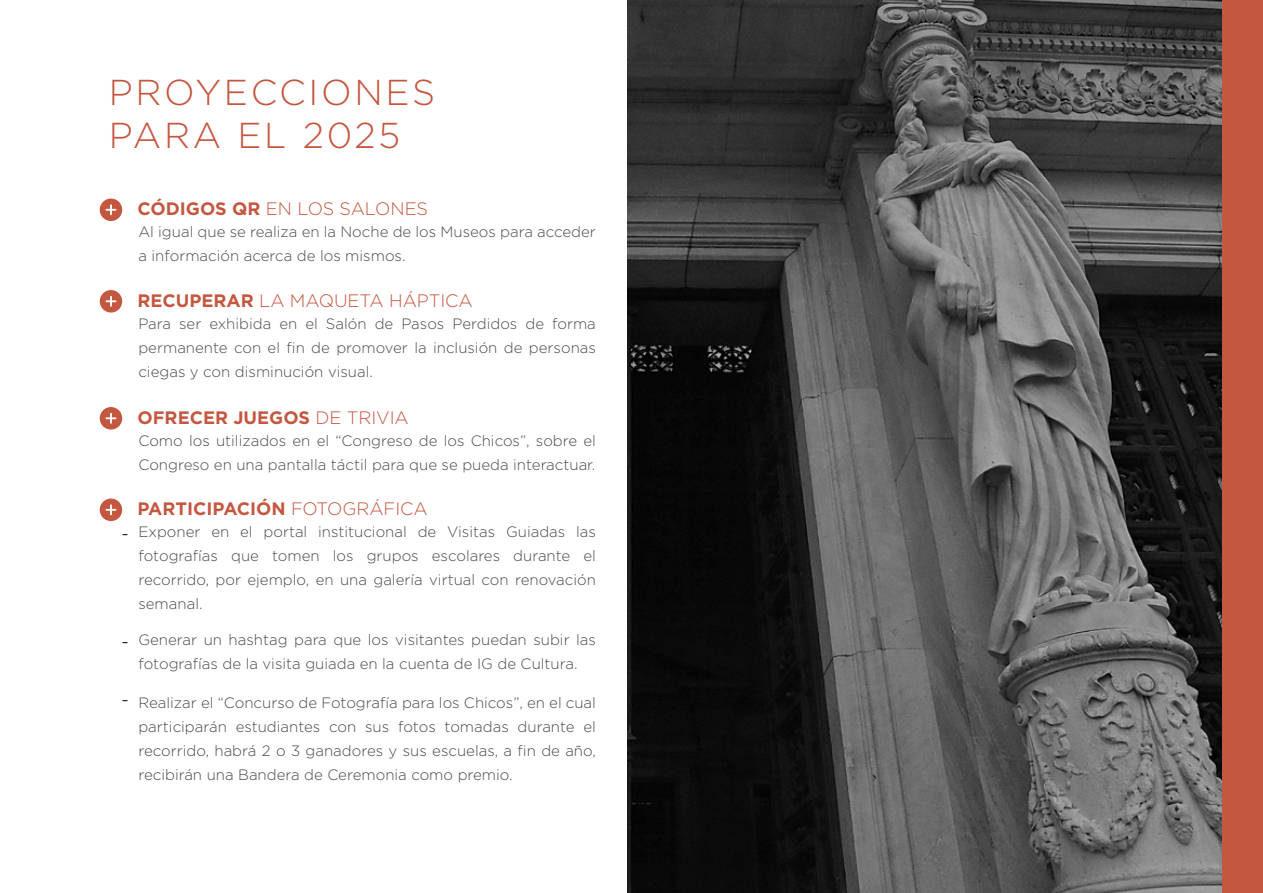
<style>
.page{position:relative;width:1263px;height:893px;background:#fff}
.page>*{position:absolute;margin:0;border:0;box-sizing:border-box;transform-origin:0 0}
.t1{font:300 36px/43.2px "Gotham";letter-spacing:.075em;color:#c45740}
.t2{font:300 18px "Gotham";letter-spacing:-.005em;color:#c45740}
.t3{font:700 18px "Gotham";color:#c45740}
.t4{font:300 18px "Gotham";color:#000}
.t5{font:300 15px/24px "Gotham";color:#4a4a49}
.s1{font-weight:700}
.s2{font-weight:300}
</style>
<div class="page">
<img style="left:627px;top:0;width:595px;height:893px">
<div style="left:1222px;top:0;width:41px;height:893px;background:#c45740"></div>
<svg style="left:100px;top:199px;width:22px;height:22px"></svg>
<svg style="left:100px;top:290px;width:22px;height:23px"></svg>
<svg style="left:100px;top:407px;width:22px;height:23px"></svg>
<svg style="left:100px;top:499px;width:22px;height:22px"></svg>
<h1 class="t1" style="left:109px;top:70px;width:328px">PROYECCIONES<br>PARA EL 2025</h1>
<p class="t2" style="left:138px;top:197px;width:292px"><span class="s1">CÓDIGOS QR</span> EN LOS SALONES</p>
<p class="t5" style="left:138px;top:220px;width:459px">Al igual que se realiza en la Noche de los Museos para acceder a información acerca de los mismos.</p>
<p class="t4" style="left:121px;top:522px;width:9px">-</p>
<p class="t4" style="left:121px;top:630px;width:9px">-</p>
<p class="t4" style="left:121px;top:688px;width:9px">-</p>
<p class="t2" style="left:138px;top:289px;width:337px"><span class="s1">RECUPERAR</span> LA MAQUETA HÁPTICA</p>
<p class="t5" style="left:138px;top:311px;width:459px;text-align:justify">Para ser exhibida en el Salón de Pasos Perdidos de forma permanente con el fin de promover la inclusión de personas ciegas y con disminución visual.</p>
<p class="t3" style="left:138px;top:405px;width:273px">OFRECER JUEGOS <span class="s2">DE TRIVIA</span></p>
<p class="t5" style="left:138px;top:428px;width:459px">Como los utilizados en el “Congreso de los Chicos”, sobre el<br>Congreso en una pantalla táctil para que se pueda interactuar.</p>
<p class="t3" style="left:138px;top:497px;width:292px">PARTICIPACIÓN <span class="s2">FOTOGRÁFICA</span></p>
<p class="t5" style="left:138px;top:520px;width:459px;text-align:justify">Exponer en el portal institucional de Visitas Guiadas las fotografías que tomen los grupos escolares durante el recorrido, por ejemplo, en una galería virtual con renovación semanal.</p>
<p class="t5" style="left:138px;top:628px;width:459px">Generar un hashtag para que los visitantes puedan subir las fotografías de la visita guiada en la cuenta de IG de Cultura.</p>
<p class="t5" style="left:138px;top:691px;width:459px;text-align:justify">Realizar el “Concurso de Fotografía para los Chicos”, en el cual participarán estudiantes con sus fotos tomadas durante el recorrido, habrá 2 o 3 ganadores y sus escuelas, a fin de año, recibirán una Bandera de Ceremonia como premio.</p>
</div>
